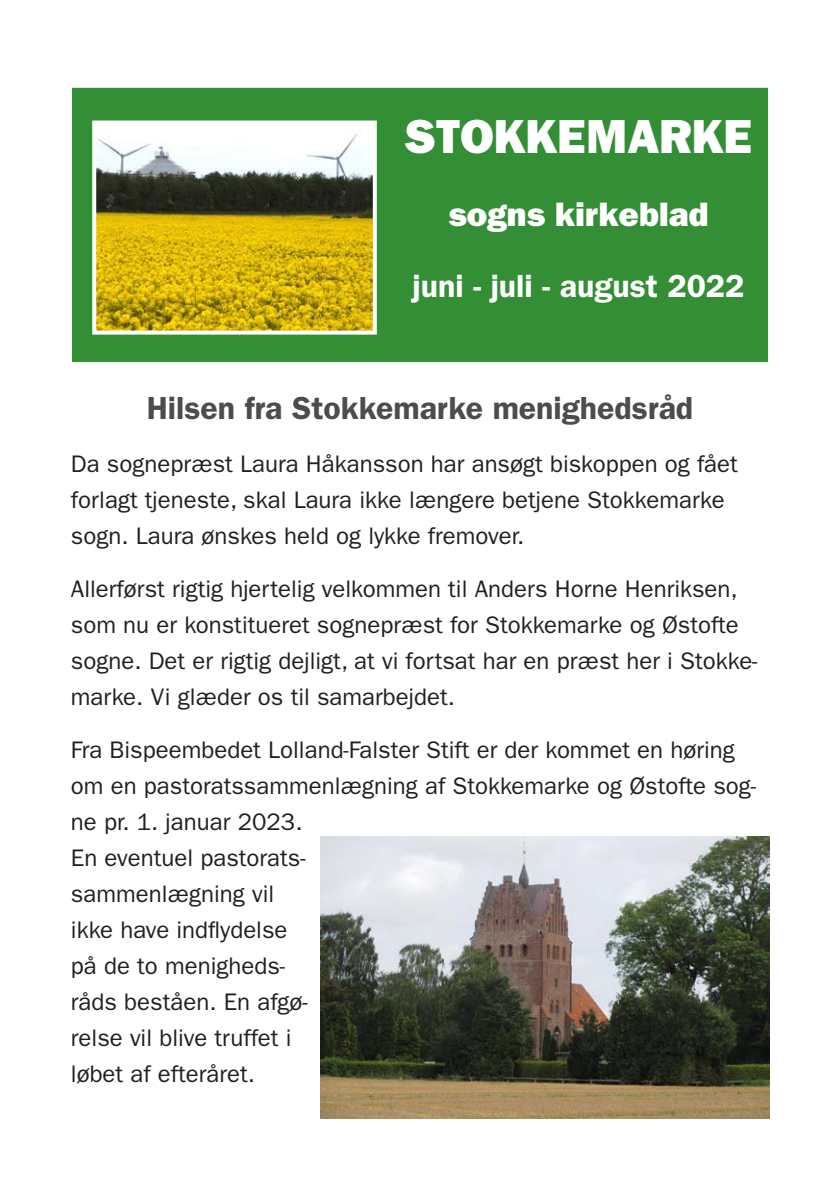
<style>
.page{position:relative;width:840px;height:1191px;background:#fff}
.page>*{position:absolute;margin:0;border:0;box-sizing:border-box;transform-origin:0 0}
.t1{font:48px "ITC Franklin Gothic Std Hvy";color:#fff}
.t2{font:34px "ITC Franklin Gothic Std Hvy";color:#fff}
.Heading_1{font:600 32px "ITC Franklin Gothic Std";color:#4b4c4d}
.t3{font:600 32px "ITC Franklin Gothic Std";color:#fff}
.t4{font:24px/36px "ITC Franklin Gothic Std";color:#231f20}
</style>
<div class="page">
<div style="left:70px;top:86px;width:699px;height:278px;background:#338e36;border:2px solid #fff"></div>
<img style="left:97px;top:125px;width:274px;height:204px">
<div style="left:92px;top:120px;width:284px;height:214px;border:4px solid #fff"></div>
<img style="left:320px;top:836px;width:448px;height:282px">
<p class="t1" style="left:404px;top:108px;width:349px">STOKKEMARKE</p>
<p class="t2" style="left:448px;top:194px;width:261px">sogns kirkeblad</p>
<p class="t3" style="left:412px;top:267px;width:333px">juni - juli - august 2022</p>
<p class="Heading_1" style="left:147px;top:389px;width:547px">Hilsen fra Stokkemarke menighedsråd</p>
<p class="t4" style="left:71px;top:446px;width:668px">Da sognepræst Laura Håkansson har ansøgt biskoppen og fået forlagt tjeneste, skal Laura ikke længere betjene Stokkemarke sogn. Laura ønskes held og lykke fremover.</p>
<p class="t4" style="left:71px;top:571px;width:687px">Allerførst rigtig hjertelig velkommen til Anders Horne Henriksen, som nu er konstitueret sognepræst for Stokkemarke og Østofte sogne. Det er rigtig dejligt, at vi fortsat har en præst her i Stokke&shy;marke. Vi glæder os til samarbejdet.</p>
<p class="t4" style="left:71px;top:732px;width:686px">Fra Bispeembedet Lolland-Falster Stift er der kommet en høring om en pastoratssammenlægning af Stokkemarke og Østofte sog&shy;ne pr. 1. januar 2023.<br>En eventuel pastorats-<br>sammenlægning vil<br>ikke have indflydelse<br>på de to menigheds-<br>råds beståen. En afgø-<br>relse vil blive truffet i<br>løbet af efteråret.</p>
</div>
